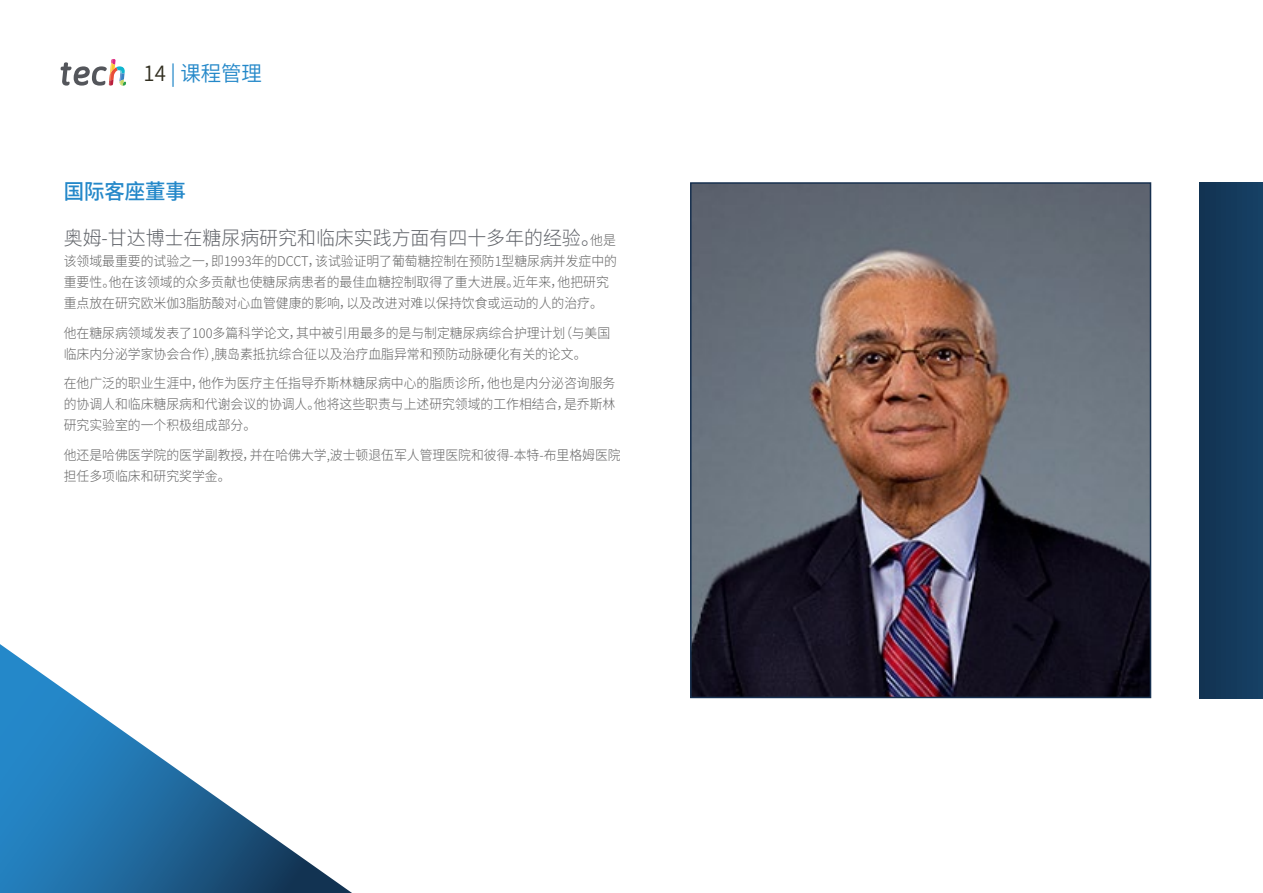
<style>
.page{position:relative;width:1263px;height:893px;background:#fff}
.page>*{position:absolute;margin:0;border:0;box-sizing:border-box;transform-origin:0 0}
.t1{font:21px "Source Han Sans CN";color:#2488c9}
.t2{font:500 21px "Source Han Sans CN";color:#2488c9}
.t3{font:300 19.5px "Source Han Sans CN";color:#61646a}
.t4{font:300 13.5px/21px "Source Han Sans CN";color:#656565;scale:.95 1}
.s1{color:#312e20}
.s2{font-size:13.5px;color:#656565}
</style>
<div class="page">
<img style="left:693px;top:185px;width:455px;height:510px">
<div style="left:690px;top:182px;width:461px;height:516px;border:2px solid #17304f"></div>
<svg style="left:0;top:644px;width:352px;height:249px"></svg>
<div style="left:1199px;top:182px;width:64px;height:516px;background:#14395b"></div>
<svg style="left:61px;top:59px;width:65px;height:27px"></svg>
<h1 class="t1" style="left:144px;top:61px;width:120px"><span class="s1">14</span> | 课程管理</h1>
<h1 class="t2" style="left:64px;top:179px;width:124px">国际客座董事</h1>
<h2 class="t3" style="left:64px;top:227px;width:554px">奥姆-甘达博士在糖尿病研究和临床实践方面有四十多年的经验。<span class="s2">他是</span></h2>
<p class="t4" style="left:64px;top:251px;width:584px">该领域最重要的试验之一，即1993年的DCCT，该试验证明了葡萄糖控制在预防1型糖尿病并发症中的重要性。他在该领域的众多贡献也使糖尿病患者的最佳血糖控制取得了重大进展。近年来，他把研究重点放在研究欧米伽3脂肪酸对心血管健康的影响，以及改进对难以保持饮食或运动的人的治疗。</p>
<p class="t4" style="left:64px;top:322px;width:577px">他在糖尿病领域发表了100多篇科学论文，其中被引用最多的是与制定糖尿病综合护理计划（与美国临床内分泌学家协会合作）,胰岛素抵抗综合征以及治疗血脂异常和预防动脉硬化有关的论文。</p>
<p class="t4" style="left:64px;top:373px;width:582px;text-align:justify">在他广泛的职业生涯中，他作为医疗主任指导乔斯林糖尿病中心的脂质诊所，他也是内分泌咨询服务的协调人和临床糖尿病和代谢会议的协调人。他将这些职责与上述研究领域的工作相结合，是乔斯林研究实验室的一个积极组成部分。</p>
<p class="t4" style="left:64px;top:444px;width:588px">他还是哈佛医学院的医学副教授，并在哈佛大学,波士顿退伍军人管理医院和彼得-本特-布里格姆医院担任多项临床和研究奖学金。</p>
</div>
